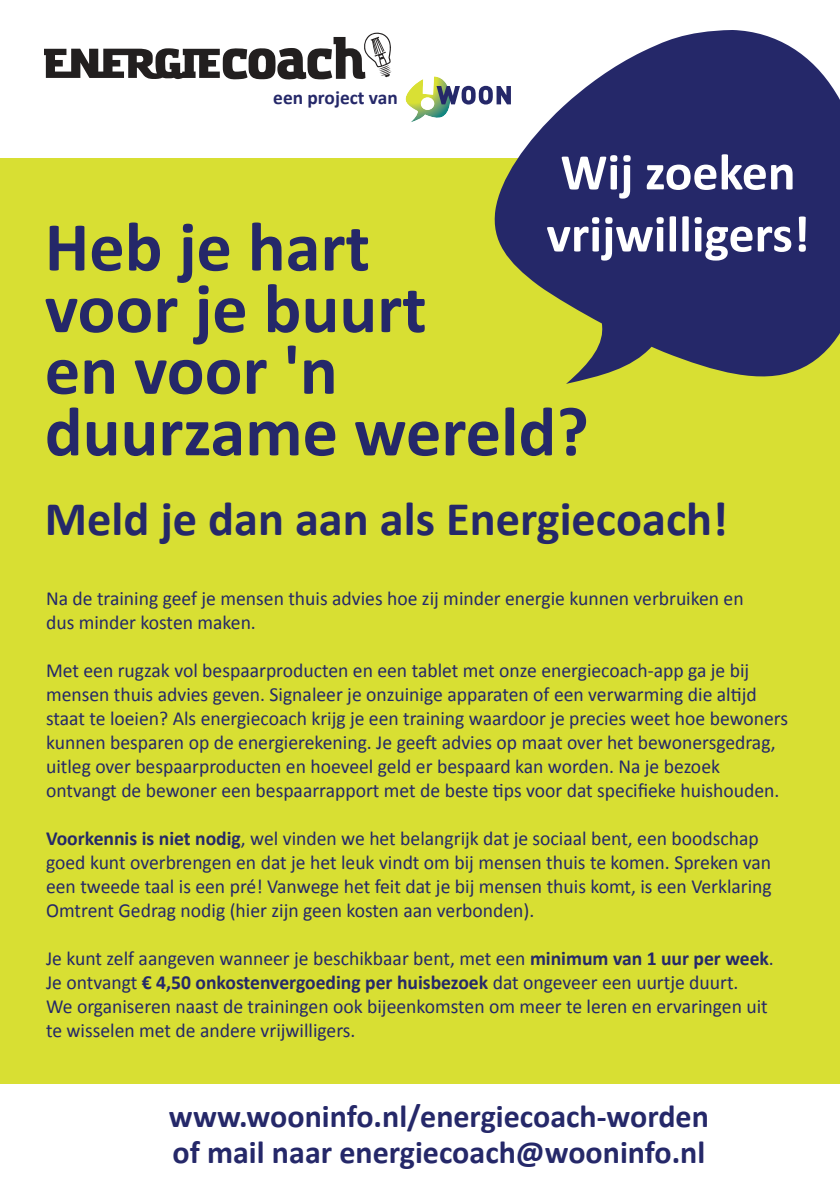
<style>
.page{position:relative;width:840px;height:1191px;background:#fff}
.page>*{position:absolute;margin:0;border:0;box-sizing:border-box;transform-origin:0 0}
.t1{font:700 70.4px/61.6px "Calibri";color:#252869}
.t2{font:700 51.6px/62px "Calibri";color:#fff}
.t3{font:700 48.4px "Calibri";color:#252869}
.t4{font:700 32px/36px "Calibri";color:#252869}
.t5{font:20px/24px "Calibri";color:#252869}
.t6{font:700 19.4px "Calibri";color:#252869}
.s1{font-weight:700}
</style>
<div class="page">
<div style="left:0;top:158px;width:839px;height:925px;background:#d8df33"></div>
<img style="left:405px;top:76px;width:45px;height:46px">
<svg style="left:436px;top:86px;width:55px;height:19px"></svg>
<svg style="left:44px;top:33px;width:347px;height:47px"></svg>
<svg style="left:491px;top:30px;width:348px;height:354px;fill:#252869"></svg>
<p class="t6" style="left:273px;top:90px;width:126px">een project van</p>
<h2 class="t2" style="left:546px;top:144px;width:264px">Wij zoeken vrijwilligers!</h2>
<h1 class="t1" style="left:45px;top:220px;width:545px">Heb je hart<br>voor je buurt<br>en voor 'n duurzame wereld?</h1>
<h3 class="t3" style="left:45px;top:500px;width:684px">Meld je dan aan als Energiecoach!</h3>
<p class="t5" style="left:46px;top:588px;width:698px">Na de training geef je mensen thuis advies hoe zij minder energie kunnen verbruiken en dus minder kosten maken.</p>
<p class="t5" style="left:46px;top:660px;width:743px">Met een rugzak vol bespaarproducten en een tablet met onze energiecoach-app ga je bij mensen thuis advies geven. Signaleer je onzuinige apparaten of een verwarming die altijd staat te loeien? Als energiecoach krijg je een training waardoor je precies weet hoe bewoners kunnen besparen op de energierekening. Je geeft advies op maat over het bewonersgedrag, uitleg over bespaarproducten en hoeveel geld er bespaard kan worden. Na je bezoek ontvangt de bewoner een bespaarrapport met de beste tips voor dat specifieke huishouden.</p>
<p class="t5" style="left:46px;top:825px;width:726px"><span class="s1">Voorkennis is niet nodig</span>, wel vinden we het belangrijk dat je sociaal bent, een boodschap goed kunt overbrengen en dat je het leuk vindt om bij mensen thuis te komen. Spreken van een tweede taal is een pré! Vanwege het feit dat je bij mensen thuis komt, is een Verklaring Omtrent Gedrag nodig (hier zijn geen kosten aan verbonden).</p>
<p class="t5" style="left:46px;top:945px;width:729px">Je kunt zelf aangeven wanneer je beschikbaar bent, met een <span class="s1">minimum van 1 uur per week</span>.<br>Je ontvangt <span class="s1">€ 4,50 onkostenvergoeding per huisbezoek</span> dat ongeveer een uurtje duurt.<br>We organiseren naast de trainingen ook bijeenkomsten om meer te leren en ervaringen uit te wisselen met de andere vrijwilligers.</p>
<h3 class="t4" style="left:169px;top:1099px;width:541px">www.wooninfo.nl/energiecoach-worden of mail naar energiecoach@wooninfo.nl</h3>
</div>
